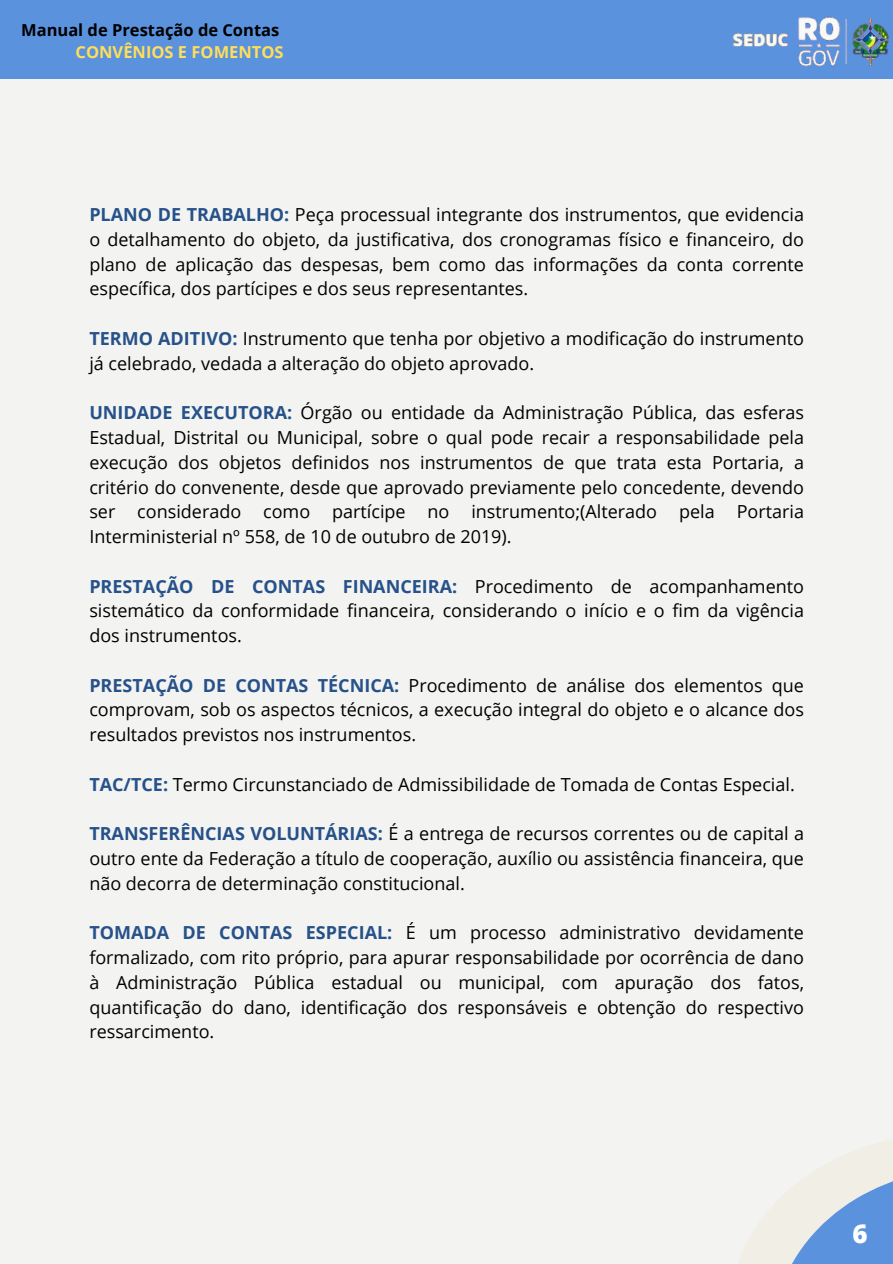
<style>
.page{position:relative;width:893px;height:1264px;background:#fff}
.page>*{position:absolute;margin:0;border:0;box-sizing:border-box;transform-origin:0 0}
.t1{font:800 25.95px "Open Sans";color:#fff}
.t2{font:18px/24.8px "Open Sans";color:#000;text-align:justify}
.t3{font:700 16.5px "Open Sans";color:#000}
.t4{font:700 16.5px "Open Sans";color:#ffde59}
.s1{font-weight:700;color:#265189}
</style>
<div class="page">
<div style="left:0;top:0;width:892px;height:1263px;background:#f3f3f2"></div>
<svg style="left:739px;top:1139px;width:153px;height:124px"></svg>
<div style="left:0;top:0;width:892px;height:79px;background:#5a92dd"></div>
<img style="left:732px;top:16px;width:157px;height:51px">
<p class="t3" style="left:21px;top:18px;width:260px">Manual de Prestação de Contas</p>
<p class="t4" style="left:76px;top:40px;width:209px">CONVÊNIOS E FOMENTOS</p>
<p class="t2" style="left:89px;top:202px;width:716px"><span class="s1">PLANO DE TRABALHO:</span> Peça processual integrante dos instrumentos, que evidencia o detalhamento do objeto, da justificativa, dos cronogramas físico e financeiro, do plano de aplicação das despesas, bem como das informações da conta corrente específica, dos partícipes e dos seus representantes.</p>
<p class="t2" style="left:89px;top:325px;width:716px"><span class="s1">TERMO ADITIVO:</span> Instrumento que tenha por objetivo a modificação do instrumento já celebrado, vedada a alteração do objeto aprovado.</p>
<p class="t2" style="left:89px;top:400px;width:716px"><span class="s1">UNIDADE EXECUTORA:</span> Órgão ou entidade da Administração Pública, das esferas Estadual, Distrital ou Municipal, sobre o qual pode recair a responsabilidade pela execução dos objetos definidos nos instrumentos de que trata esta Portaria, a critério do convenente, desde que aprovado previamente pelo concedente, devendo ser considerado como partícipe no instrumento;(Alterado pela Portaria Interministerial nº 558, de 10 de outubro de 2019).</p>
<p class="t2" style="left:89px;top:573px;width:716px"><span class="s1">PRESTAÇÃO DE CONTAS FINANCEIRA:</span> Procedimento de acompanhamento sistemático da conformidade financeira, considerando o início e o fim da vigência dos instrumentos.</p>
<p class="t2" style="left:89px;top:672px;width:716px"><span class="s1">PRESTAÇÃO DE CONTAS TÉCNICA:</span> Procedimento de análise dos elementos que comprovam, sob os aspectos técnicos, a execução integral do objeto e o alcance dos resultados previstos nos instrumentos.</p>
<p class="t2" style="left:89px;top:771px;width:707px"><span class="s1">TAC/TCE:</span> Termo Circunstanciado de Admissibilidade de Tomada de Contas Especial.</p>
<p class="t2" style="left:89px;top:820px;width:716px"><span class="s1">TRANSFERÊNCIAS VOLUNTÁRIAS:</span> É a entrega de recursos correntes ou de capital a outro ente da Federação a título de cooperação, auxílio ou assistência financeira, que não decorra de determinação constitucional.</p>
<p class="t2" style="left:89px;top:919px;width:716px"><span class="s1">TOMADA DE CONTAS ESPECIAL:</span> É um processo administrativo devidamente formalizado, com rito próprio, para apurar responsabilidade por ocorrência de dano à Administração Pública estadual ou municipal, com apuração dos fatos, quantificação do dano, identificação dos responsáveis e obtenção do respectivo ressarcimento.</p>
<p class="t1" style="left:852px;top:1214px;width:17px">6</p>
</div>
